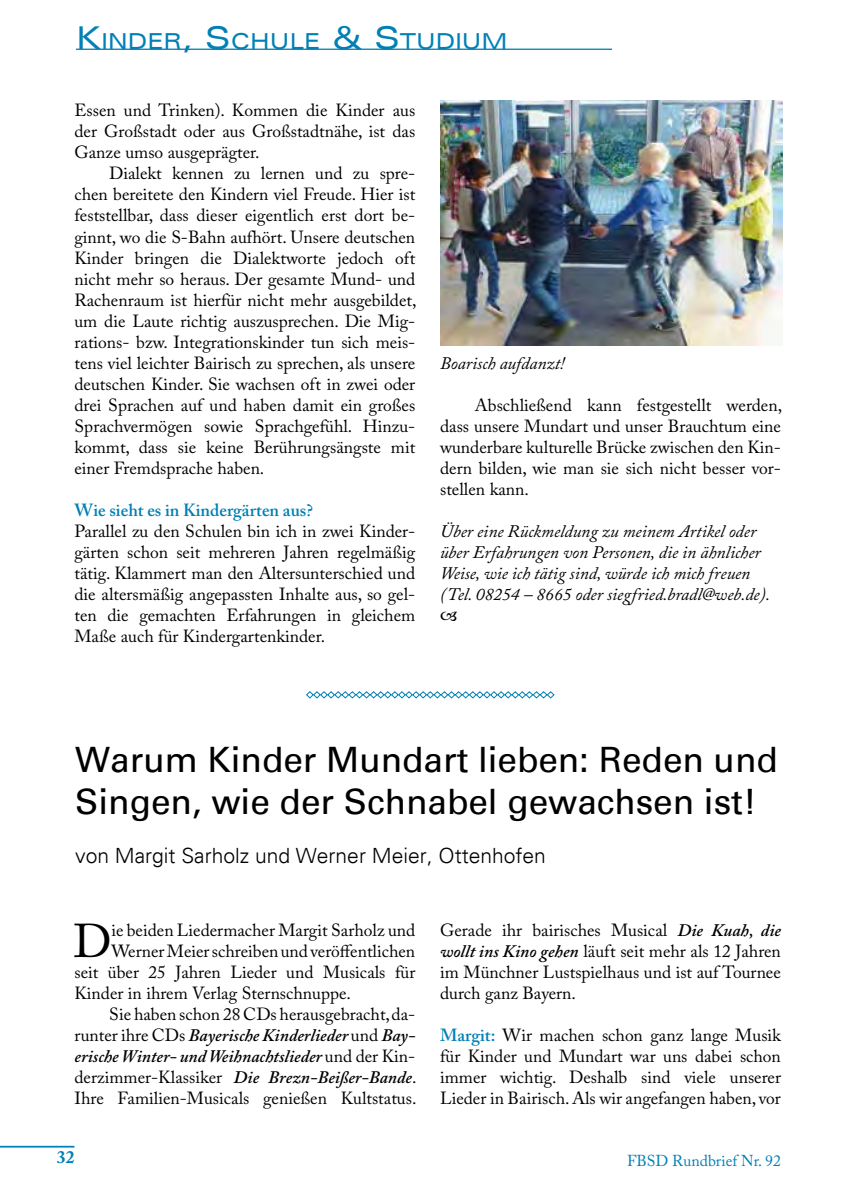
<style>
.page{position:relative;width:844px;height:1191px;background:#fff}
.page>*{position:absolute;margin:0;border:0;box-sizing:border-box;transform-origin:0 0}
.t1{font:47.07px "Adobe Caslon Pro";color:#000}
.t2{font:35px/42px "Univers";color:#000}
.t3{font:expanded 22.05px "Univers";color:#0080b5}
.t4{font:300 21px "Univers";color:#000}
.t5{font:17.5px/21px "Adobe Caslon Pro";color:#000;text-align:justify}
.t6{font:italic 17.5px/21px "Adobe Caslon Pro";color:#000}
.t7{font:italic 600 17.5px "Adobe Caslon Pro";color:#000}
.t8{font:600 17.5px "Adobe Caslon Pro";color:#0080b5}
.t9{font:700 17.5px "Adobe Caslon Pro";color:#0080b5}
.t10{font:15.75px "Adobe Caslon Pro";color:#0080b5}
.s1{font-size:31.5px}
.s2{font-weight:400;font-style:normal}
.s3{font-weight:600;font-style:italic}
.s4{font-weight:600;color:#0080b5}
</style>
<div class="page">
<hr style="left:0;top:1145px;width:74px;height:2px;background:#0080b5">
<img style="left:440px;top:100px;width:342px;height:245px">
<hr style="left:76px;top:49px;width:536px;height:1px;background:#0080b5">
<svg style="left:306px;top:691px;width:248px;height:8px"></svg>
<p class="t3" style="left:76px;top:28px;width:433px"><span class="s1">K</span>INDER<span class="s1">, S</span>CHULE <span class="s1">&amp; S</span>TUDIUM</p>
<p class="t5" style="left:74px;top:100px;width:342px">Essen und Trinken). Kommen die Kinder aus der Großstadt oder aus Großstadtnähe, ist das Ganze umso ausgeprägter.</p>
<p class="t5" style="left:74px;top:163px;width:343px;text-indent:35px">Dialekt kennen zu lernen und zu spre&shy;chen bereitete den Kindern viel Freude. Hier ist feststellbar, dass dieser eigentlich erst dort be&shy;ginnt, wo die S-Bahn aufhört. Unsere deutschen Kinder bringen die Dialektworte jedoch oft nicht mehr so heraus. Der gesamte Mund- und Rachenraum ist hierfür nicht mehr ausgebildet, um die Laute richtig auszusprechen. Die Mig&shy;rations- bzw. Integrationskinder tun sich meis&shy;tens viel leichter Bairisch zu sprechen, als unsere deutschen Kinder. Sie wachsen oft in zwei oder drei Sprachen auf und haben damit ein großes Sprachvermögen sowie Sprachgefühl. Hinzu&shy;kommt, dass sie keine Berührungsängste mit einer Fremdsprache haben.</p>
<p class="t8" style="left:74px;top:499px;width:240px">Wie sieht es in Kindergärten aus?</p>
<p class="t5" style="left:74px;top:520px;width:342px">Parallel zu den Schulen bin ich in zwei Kinder&shy;gärten schon seit mehreren Jahren regelmäßig tätig. Klammert man den Altersunterschied und die altersmäßig angepassten Inhalte aus, so gel&shy;ten die gemachten Erfahrungen in gleichem Maße auch für Kindergartenkinder.</p>
<p class="t6" style="left:440px;top:352px;width:126px">Boarisch aufdanzt!</p>
<p class="t5" style="left:440px;top:394px;width:343px;text-indent:35px">Abschließend kann festgestellt werden, dass unsere Mundart und unser Brauchtum eine wunderbare kulturelle Brücke zwischen den Kin&shy;dern bilden, wie man sie sich nicht besser vor&shy;stellen kann.</p>
<p class="t6" style="left:440px;top:520px;width:331px">Über eine Rückmeldung zu meinem Artikel oder über Erfahrungen von Personen, die in ähnlicher Weise, wie ich tätig sind, würde ich mich freuen (Tel. 08254 – 8665 oder siegfried.bradl@web.de).</p>
<h2 class="t2" style="left:75px;top:738px;width:704px">Warum Kinder Mundart lieben: Reden und<br>Singen, wie der Schnabel gewachsen ist!</h2>
<p class="t4" style="left:75px;top:843px;width:472px">von Margit Sarholz und Werner Meier, Ottenhofen</p>
<h1 class="t1" style="left:73px;top:913px;width:40px">D</h1>
<p class="t5" style="left:111px;top:919px;width:305px">ie beiden Liedermacher Margit Sarholz und</p>
<p class="t5" style="left:111px;top:940px;width:305px">Werner Meier schreiben und veröffentlichen</p>
<p class="t5" style="left:74px;top:961px;width:342px">seit über 25 Jahren Lieder und Musicals für</p>
<p class="t5" style="left:74px;top:982px;width:278px">Kinder in ihrem Verlag Sternschnuppe.</p>
<p class="t5" style="left:109px;top:1003px;width:307px">Sie haben schon 28 CDs herausgebracht, da-</p>
<p class="t7" style="left:74px;top:1024px;width:342px"><span class="s2">runter ihre CDs</span> Bayerische Kinderlieder <span class="s2">und</span> Bay-</p>
<p class="t7" style="left:74px;top:1045px;width:342px">erische Winter- und Weihnachtslieder <span class="s2">und der Kin-</span></p>
<p class="t7" style="left:74px;top:1066px;width:343px"><span class="s2">derzimmer-Klassiker</span> Die Brezn-Beißer-Bande<span class="s2">.</span></p>
<p class="t5" style="left:74px;top:1087px;width:343px">Ihre Familien-Musicals genießen Kultstatus.</p>
<p class="t5" style="left:440px;top:919px;width:342px">Gerade ihr bairisches Musical <span class="s3">Die Kuah, die wollt ins Kino gehen</span> läuft seit mehr als 12 Jahren im Münchner Lustspielhaus und ist auf Tournee durch ganz Bayern.</p>
<p class="t5" style="left:440px;top:1024px;width:342px"><span class="s4">Margit:</span> Wir machen schon ganz lange Musik für Kinder und Mundart war uns dabei schon immer wichtig. Deshalb sind viele unserer Lieder in Bairisch. Als wir angefangen haben, vor</p>
<p class="t9" style="left:57px;top:1146px;width:19px">32</p>
<p class="t10" style="left:627px;top:1151px;width:155px">FBSD Rundbrief Nr. 92</p>
</div>
